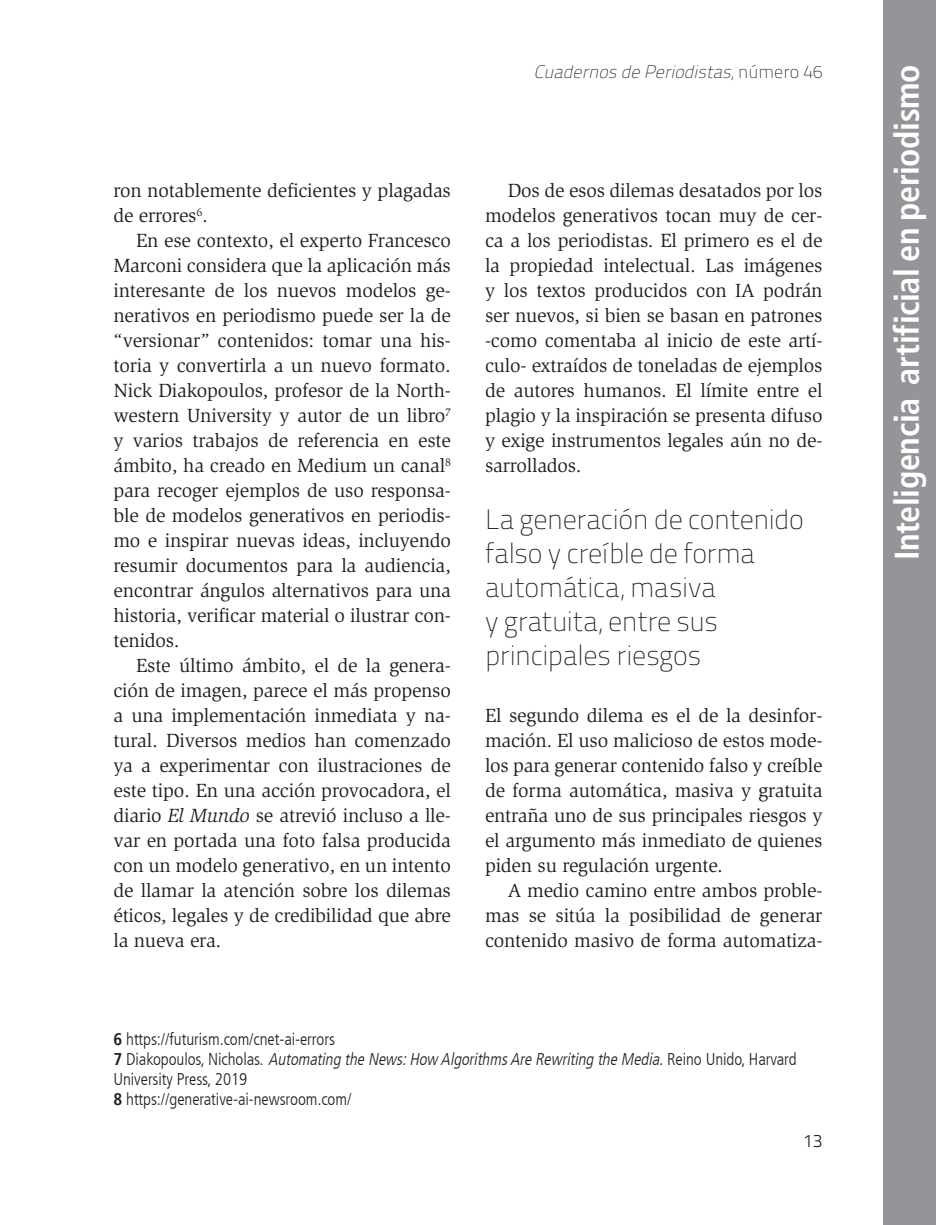
<style>
.page{position:relative;width:936px;height:1225px;background:#fff}
.page>*{position:absolute;margin:0;border:0;box-sizing:border-box;transform-origin:0 0}
.t1{font:700 condensed 34px "Frutiger LT";letter-spacing:-.01em;color:#fff}
.SUMARIOS{font:100 28px/34px "Titillium Text 22 L";letter-spacing:-.01em;color:#231f20}
.TEXTO_con_sangría{font:19.6px/25px "Slimbach Std";letter-spacing:-.01em;color:#231f20;text-align:justify}
.TEXTO_SIN_sangría{font:19.6px/25px "Slimbach Std";letter-spacing:-.01em;color:#231f20;text-align:justify}
.t2{font:italic 100 18px "Titillium Text 22 L";color:#231f20}
.t3{font:300 18px "Titillium Text 22 L";color:#231f20}
.notas{font:300 condensed 17px/20px "Frutiger LT";letter-spacing:-.005em;color:#231f20}
.s1{font-style:italic}
.s2{font-style:normal}
.s3{font-weight:700}
</style>
<div class="page">
<div style="left:883px;top:0;width:52px;height:1225px;background:#939598"></div>
<p class="TEXTO_con_sangría" style="left:113px;top:178px;width:339px">ron notablemente deficientes y plagadas de errores<sup>6</sup>.</p>
<p class="TEXTO_con_sangría" style="left:113px;top:228px;width:339px;text-indent:23px">En ese contexto, el experto Francesco Marconi considera que la aplicación más interesante de los nuevos modelos ge&shy;nerativos en periodismo puede ser la de “versionar” contenidos: tomar una his&shy;toria y convertirla a un nuevo formato.<br>Nick Diakopoulos, profesor de la North&shy;western University y autor de un libro<sup>7 </sup>y varios trabajos de referencia en este ámbito, ha creado en Medium un canal<sup>8 </sup>para recoger ejemplos de uso responsa&shy;ble de modelos generativos en periodis&shy;mo e inspirar nuevas ideas, incluyendo resumir documentos para la audiencia, encontrar ángulos alternativos para una historia, verificar material o ilustrar con&shy;tenidos.</p>
<p class="TEXTO_con_sangría" style="left:113px;top:653px;width:339px;text-indent:23px">Este último ámbito, el de la genera&shy;ción de imagen, parece el más propenso a una implementación inmediata y na&shy;tural. Diversos medios han comenzado ya a experimentar con ilustraciones de este tipo. En una acción provocadora, el diario <span class="s1">El Mundo</span> se atrevió incluso a lle&shy;var en portada una foto falsa producida con un modelo generativo, en un intento de llamar la atención sobre los dilemas éticos, legales y de credibilidad que abre la nueva era.</p>
<p class="t2" style="left:534px;top:59px;width:290px">CuadernosdePeriodistas<span class="s2">, n ú m e r o 4 6</span></p>
<h1 class="t1" style="left:886px;top:560px;width:497px;rotate:-90deg">Inteligencia artificial en periodismo</h1>
<p class="TEXTO_con_sangría" style="left:485px;top:178px;width:339px;text-indent:23px">Dos de esos dilemas desatados por los modelos generativos tocan muy de cer&shy;ca a los periodistas. El primero es el de la propiedad intelectual. Las imágenes y los textos producidos con IA podrán ser nuevos, si bien se basan en patrones -como comentaba al inicio de este artí&shy;culo- extraídos de toneladas de ejemplos de autores humanos. El límite entre el plagio y la inspiración se presenta difuso y exige instrumentos legales aún no de&shy;sarrollados.</p>
<p class="SUMARIOS" style="left:485px;top:501px;width:320px">La generación de contenido falso y creíble de forma automática, masiva<br>y gratuita, entre sus principales riesgos</p>
<p class="TEXTO_SIN_sangría" style="left:485px;top:703px;width:339px">El segundo dilema es el de la desinfor&shy;mación. El uso malicioso de estos mode&shy;los para generar contenido falso y creíble de forma automática, masiva y gratuita entraña uno de sus principales riesgos y el argumento más inmediato de quienes piden su regulación urgente.</p>
<p class="TEXTO_con_sangría" style="left:485px;top:878px;width:339px;text-indent:23px">A medio camino entre ambos proble&shy;mas se sitúa la posibilidad de generar contenido masivo de forma automatiza-</p>
<p class="notas" style="left:113px;top:1029px;width:223px"><span class="s3">6</span> https://futurism.com/cnet-ai-errors</p>
<p class="notas" style="left:113px;top:1049px;width:684px"><span class="s3">7</span> D i a ko p o u l o s, N i c h o l a s . <span class="s1">Automating the News:How AlgorithmsAre Rewriting the Media.</span>R e i n o U n i d o, H a rva r d<br>University Press, 2019</p>
<p class="notas" style="left:113px;top:1089px;width:239px"><span class="s3">8</span> https://generative-ai-newsroom.com/</p>
<p class="t3" style="left:803px;top:1128px;width:21px">13</p>
</div>
